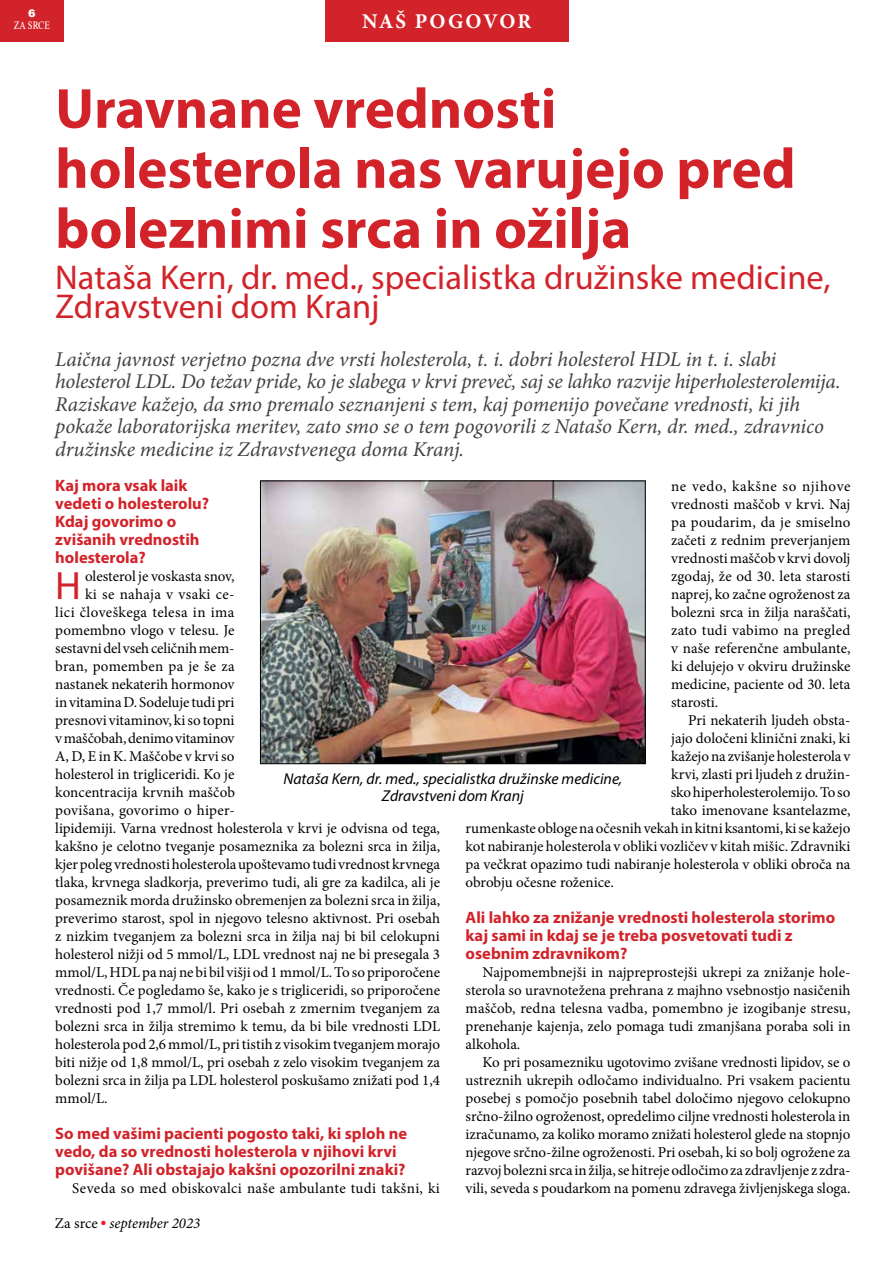
<style>
.page{position:relative;width:893px;height:1263px;background:#fff}
.page>*{position:absolute;margin:0;border:0;box-sizing:border-box;transform-origin:0 0}
._01_NASLOV_veliki{font:700 57px/60px "Myriad Pro";color:#d2232a}
.TEKST_drop_cap{font:39.6px "Myriad Pro";color:#d2232a}
._01a_NASLOVI{font:34.5px/28.5px "Myriad Pro";color:#d2232a}
._03_PODNASLOV{font:italic 21px/22.5px "Minion Pro";letter-spacing:-.01em;color:#414042}
.RUBRIKA{font:700 21px "Minion Pro";letter-spacing:.085em;color:#fff}
._04_MEDNASLOVI_1{font:700 16.5px/18px "Myriad Pro";color:#d2232a}
.POD_SLIKO{font:italic 15.75px/17px "Myriad Pro";color:#000;text-align:center}
.TEKST{font:15px/18px "Minion Pro";color:#000;text-align:justify}
.TEKST_drop_cap-2{font:15px "Minion Pro";color:#000}
.TEKST-2{font:15px "Minion Pro";letter-spacing:.02em;color:#000}
.TEKST_drop_cap-3{font:15px "Minion Pro";letter-spacing:.03em;color:#000}
.TEKST_drop_cap-4{font:15px "Minion Pro";letter-spacing:.02em;color:#000}
.t1{font:italic 15px "Minion Pro";color:#000}
.t2{font:11.25px "Nimbus Roman DOT";color:#fff;scale:.8 1}
.t3{font:11.25px "Nimbus Sans POT Blac";color:#fff}
.t4{font:6px "Dixieland Normal";color:#ed1d24}
</style>
<div class="page">
<div style="left:0;top:0;width:64px;height:41px;background:#d2232a"></div>
<div style="left:325px;top:0;width:244px;height:41px;background:#d2232a"></div>
<img style="left:262px;top:482px;width:382px;height:280px">
<div style="left:260px;top:480px;width:386px;height:284px;border:1px solid #000"></div>
<p class="t3" style="left:28px;top:8px;width:8px">6</p>
<p class="t2" style="left:14px;top:19px;width:47px">ZA SRCE</p>
<p class="RUBRIKA" style="left:362px;top:7px;width:171px">NAŠ POGOVOR</p>
<p class="_01_NASLOV_veliki" style="left:55px;top:77px;width:742px">Uravnane vrednosti holesterola nas varujejo pred boleznimi srca in ožilja</p>
<p class="_01a_NASLOVI" style="left:55px;top:263px;width:777px">Nataša Kern, dr. med., specialistka družinske medicine,<br>Zdravstveni dom Kranj</p>
<p class="_03_PODNASLOV" style="left:55px;top:348px;width:787px">Laična javnost verjetno pozna dve vrsti holesterola, t. i. dobri holesterol HDL in t. i. slabi holesterol LDL. Do težav pride, ko je slabega v krvi preveč, saj se lahko razvije hiperholesterolemija.<br>Raziskave kažejo, da smo premalo seznanjeni s tem, kaj pomenijo povečane vrednosti, ki jih pokaže laboratorijska meritev, zato smo se o tem pogovorili z Natašo Kern, dr. med., zdravnico družinske medicine iz Zdravstvenega doma Kranj.</p>
<p class="_04_MEDNASLOVI_1" style="left:55px;top:475px;width:155px">Kaj mora vsak laik vedeti o holesterolu?<br>Kdaj govorimo o zvišanih vrednostih holesterola?</p>
<p class="TEKST_drop_cap" style="left:55px;top:561px;width:27px">H</p>
<p class="TEKST_drop_cap-2" style="left:85px;top:566px;width:151px">olesterol je voskasta snov,</p>
<p class="TEKST" style="left:671px;top:477px;width:181px">ne vedo, kakšne so njihove vrednosti maščob v krvi. Naj pa poudarim, da je smiselno začeti z rednim preverjanjem vrednosti maščob v krvi dovolj zgodaj, že od 30. leta starosti naprej, ko začne ogroženost za bolezni srca in žilja naraščati, zato tudi vabimo na pregled v naše referenčne ambulante, ki delujejo v okviru družinske medicine, paciente od 30. leta starosti.</p>
<p class="TEKST" style="left:688px;top:711px;width:164px">Pri nekaterih ljudeh obsta-</p>
<p class="TEKST" style="left:671px;top:729px;width:181px">jajo določeni klinični znaki, ki</p>
<p class="TEKST" style="left:671px;top:747px;width:181px">kažejo na zvišanje holesterola v</p>
<p class="TEKST" style="left:671px;top:765px;width:181px">krvi, zlasti pri ljudeh z družin-</p>
<p class="TEKST" style="left:671px;top:783px;width:181px">sko hiperholesterolemijo. To so</p>
<p class="TEKST" style="left:671px;top:801px;width:181px">tako imenovane ksantelazme,</p>
<p class="TEKST" style="left:466px;top:819px;width:386px">rumenkaste obloge na očesnih vekah in kitni ksantomi, ki se kažejo</p>
<p class="TEKST" style="left:466px;top:837px;width:386px">kot nabiranje holesterola v obliki vozličev v kitah mišic. Zdravniki</p>
<p class="TEKST" style="left:466px;top:855px;width:386px">pa večkrat opazimo tudi nabiranje holesterola v obliki obroča na</p>
<p class="TEKST" style="left:466px;top:873px;width:150px">obrobju očesne roženice.</p>
<p class="_04_MEDNASLOVI_1" style="left:466px;top:907px;width:371px">Ali lahko za znižanje vrednosti holesterola storimo kaj sami in kdaj se je treba posvetovati tudi z osebnim zdravnikom?</p>
<p class="TEKST" style="left:466px;top:963px;width:386px;text-indent:17px">Najpomembnejši in najpreprostejši ukrepi za znižanje hole&shy;sterola so uravnotežena prehrana z majhno vsebnostjo nasičenih maščob, redna telesna vadba, pomembno je izogibanje stresu, prenehanje kajenja, zelo pomaga tudi zmanjšana poraba soli in alkohola.</p>
<p class="TEKST" style="left:466px;top:1053px;width:386px;text-indent:17px">Ko pri posamezniku ugotovimo zvišane vrednosti lipidov, se o ustreznih ukrepih odločamo individualno. Pri vsakem pacientu posebej s pomočjo posebnih tabel določimo njegovo celokupno srčno-žilno ogroženost, opredelimo ciljne vrednosti holesterola in izračunamo, za koliko moramo znižati holesterol glede na stopnjo njegove srčno-žilne ogroženosti. Pri osebah, ki so bolj ogrožene za razvoj bolezni srca in žilja, se hitreje odločimo za zdravljenje z zdra&shy;vili, seveda s poudarkom na pomenu zdravega življenjskega sloga.</p>
<p class="TEKST_drop_cap-3" style="left:85px;top:584px;width:151px">ki se nahaja v vsaki ce-</p>
<p class="TEKST_drop_cap-3" style="left:55px;top:602px;width:181px">lici človeškega telesa in ima</p>
<p class="TEKST_drop_cap-2" style="left:55px;top:620px;width:181px">pomembno vlogo v telesu. Je</p>
<p class="TEKST_drop_cap-2" style="left:55px;top:638px;width:181px">sestavni del vseh celičnih mem-</p>
<p class="TEKST_drop_cap-4" style="left:55px;top:656px;width:181px">bran, pomemben pa je še za</p>
<p class="TEKST_drop_cap-2" style="left:55px;top:674px;width:181px">nastanek nekaterih hormonov</p>
<p class="TEKST_drop_cap-2" style="left:55px;top:692px;width:181px">in vitamina D. Sodeluje tudi pri</p>
<p class="TEKST_drop_cap-2" style="left:55px;top:710px;width:181px">presnovi vitaminov, ki so topni</p>
<p class="TEKST_drop_cap-2" style="left:55px;top:728px;width:181px">v maščobah, denimo vitaminov</p>
<p class="TEKST_drop_cap-2" style="left:55px;top:746px;width:181px">A, D, E in K. Maščobe v krvi so</p>
<p class="TEKST_drop_cap-2" style="left:55px;top:764px;width:181px">holesterol in trigliceridi. Ko je</p>
<p class="TEKST_drop_cap-2" style="left:55px;top:782px;width:181px">koncentracija krvnih maščob</p>
<p class="TEKST_drop_cap-2" style="left:55px;top:800px;width:181px">povišana, govorimo o hiper-</p>
<p class="TEKST_drop_cap-2" style="left:55px;top:818px;width:386px">lipidemiji. Varna vrednost holesterola v krvi je odvisna od tega,</p>
<p class="TEKST_drop_cap-2" style="left:55px;top:836px;width:386px">kakšno je celotno tveganje posameznika za bolezni srca in žilja,</p>
<p class="TEKST_drop_cap-2" style="left:55px;top:854px;width:386px">kjer poleg vrednosti holesterola upoštevamo tudi vrednost krvnega</p>
<p class="TEKST_drop_cap-2" style="left:55px;top:872px;width:386px">tlaka, krvnega sladkorja, preverimo tudi, ali gre za kadilca, ali je</p>
<p class="TEKST_drop_cap-2" style="left:55px;top:890px;width:386px">posameznik morda družinsko obremenjen za bolezni srca in žilja,</p>
<p class="TEKST_drop_cap-2" style="left:55px;top:908px;width:386px">preverimo starost, spol in njegovo telesno aktivnost. Pri osebah</p>
<p class="TEKST_drop_cap-2" style="left:55px;top:926px;width:386px">z nizkim tveganjem za bolezni srca in žilja naj bi bil celokupni</p>
<p class="TEKST_drop_cap-2" style="left:55px;top:944px;width:386px">holesterol nižji od 5 mmol/L, LDL vrednost naj ne bi presegala 3</p>
<p class="TEKST_drop_cap-2" style="left:55px;top:962px;width:386px">mmol/L, HDL pa naj ne bi bil višji od 1 mmol/L. To so priporočene</p>
<p class="TEKST_drop_cap-2" style="left:55px;top:980px;width:386px">vrednosti. Če pogledamo še, kako je s trigliceridi, so priporočene</p>
<p class="TEKST_drop_cap-2" style="left:55px;top:998px;width:386px">vrednosti pod 1,7 mmol/l. Pri osebah z zmernim tveganjem za</p>
<p class="TEKST_drop_cap-2" style="left:55px;top:1016px;width:386px">bolezni srca in žilja stremimo k temu, da bi bile vrednosti LDL</p>
<p class="TEKST_drop_cap-2" style="left:55px;top:1034px;width:386px">holesterola pod 2,6 mmol/L, pri tistih z visokim tveganjem morajo</p>
<p class="TEKST_drop_cap-2" style="left:55px;top:1052px;width:386px">biti nižje od 1,8 mmol/L, pri osebah z zelo visokim tveganjem za</p>
<p class="TEKST_drop_cap-2" style="left:55px;top:1070px;width:386px">bolezni srca in žilja pa LDL holesterol poskušamo znižati pod 1,4</p>
<p class="TEKST_drop_cap-2" style="left:55px;top:1088px;width:54px">mmol/L.</p>
<p class="_04_MEDNASLOVI_1" style="left:55px;top:1123px;width:353px">So med vašimi pacienti pogosto taki, ki sploh ne vedo, da so vrednosti holesterola v njihovi krvi povišane? Ali obstajajo kakšni opozorilni znaki?</p>
<p class="TEKST-2" style="left:72px;top:1178px;width:369px">Seveda so med obiskovalci naše ambulante tudi takšni, ki</p>
<p class="POD_SLIKO" style="left:283px;top:770px;width:340px">Nataša Kern, dr. med., specialistka družinske medicine,<br>Zdravstveni dom Kranj</p>
<p class="TEKST" style="left:55px;top:1214px;width:44px">Za srce</p>
<p class="t4" style="left:101px;top:1220px;width:6px">l</p>
<p class="t1" style="left:109px;top:1213px;width:92px">september 2023</p>
</div>
